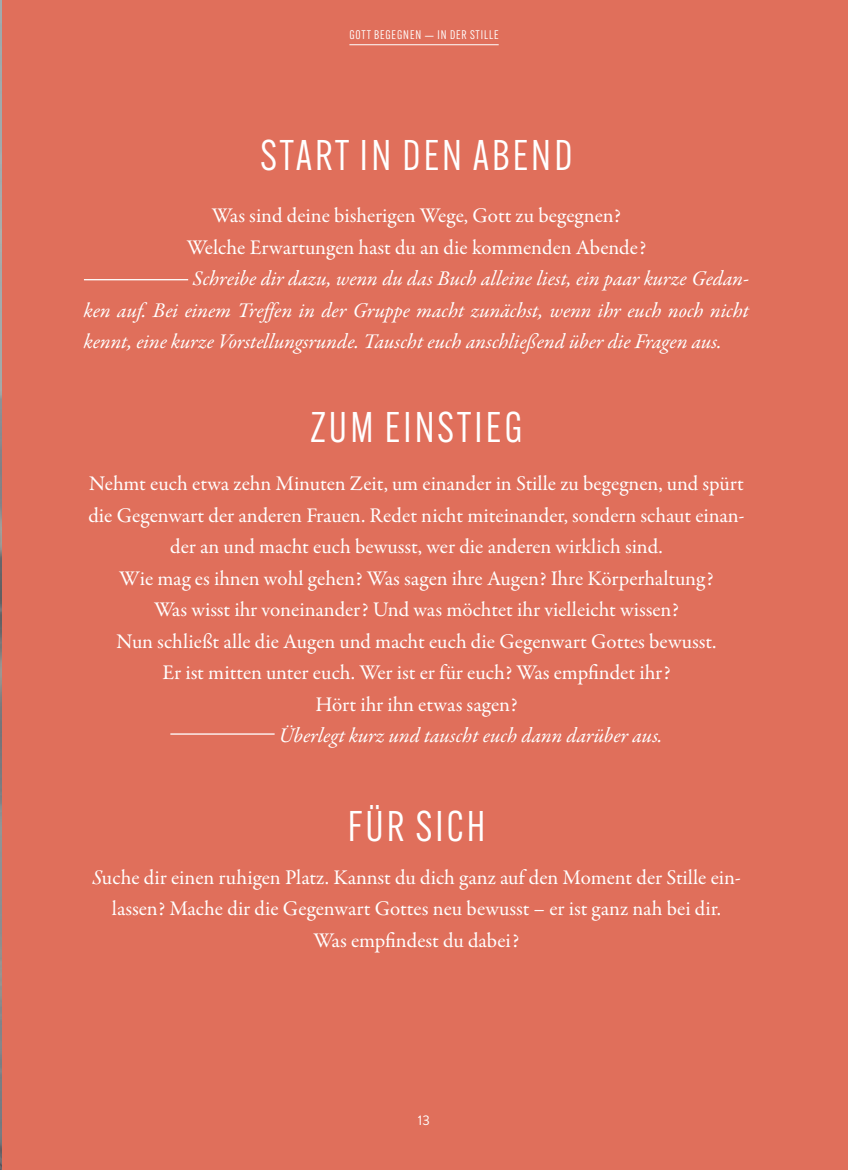
<style>
.page{position:relative;width:848px;height:1170px;background:#fff}
.page>*{position:absolute;margin:0;border:0;box-sizing:border-box;transform-origin:0 0}
.t1{font:42px "Alternate Gothic ATF";letter-spacing:.07em;color:#fff}
.t2{font:21px/31.5px "Garamond Premr Pro";color:#fff;text-align:center}
.t3{font:italic 21px/31.5px "Garamond Premr Pro";color:#fff;text-align:justify}
.t4{font:14px "Brandon Grotesque";color:#fff}
.t5{font:12.25px "Alternate Gothic ATF";letter-spacing:.07em;color:#fff}
.s1{font-family:"Crimson";font-weight:600;font-style:italic}
.s2{font-style:italic}
</style>
<div class="page">
<img style="left:0;top:3px;width:2px;height:1164px">
<div style="left:2px;top:0;width:845px;height:1170px;background:#e06f5b"></div>
<hr style="left:84px;top:279px;width:104px;height:1px;background:#fff">
<hr style="left:170px;top:733px;width:104px;height:2px;background:#fff">
<hr style="left:349px;top:44px;width:149px;height:1px;background:#fff">
<p class="t5" style="left:349px;top:28px;width:151px">GOTT BEGEGNEN <span class="s1">—</span> IN DER STILLE</p>
<h1 class="t1" style="left:260px;top:130px;width:314px">START IN DEN ABEND</h1>
<p class="t2" style="left:187px;top:200px;width:461px">Was sind deine bisherigen Wege, Gott zu begegnen?<br>Welche Erwartungen hast du an die kommenden Abende?</p>
<p class="t3" style="left:84px;top:264px;width:667px;text-indent:109px">Schreibe dir dazu, wenn du das Buch alleine liest, ein paar kurze Gedan&shy;ken auf. Bei einem Treffen in der Gruppe macht zunächst, wenn ihr euch noch nicht kennt, eine kurze Vorstellungsrunde. Tauscht euch anschließend über die Fragen aus.</p>
<h1 class="t1" style="left:310px;top:402px;width:214px">ZUM EINSTIEG</h1>
<p class="t2" style="left:88px;top:468px;width:657px">Nehmt euch etwa zehn Minuten Zeit, um einander in Stille zu begegnen, und spürt die Gegenwart der anderen Frauen. Redet nicht miteinander, sondern schaut einan&shy;der an und macht euch bewusst, wer die anderen wirklich sind.<br>Wie mag es ihnen wohl gehen? Was sagen ihre Augen? Ihre Körperhaltung?<br>Was wisst ihr voneinander? Und was möchtet ihr vielleicht wissen?<br>Nun schließt alle die Augen und macht euch die Gegenwart Gottes bewusst.<br>Er ist mitten unter euch. Wer ist er für euch? Was empfindet ihr?<br>Hört ihr ihn etwas sagen?</p>
<p class="t3" style="left:279px;top:721px;width:385px">Überlegt kurz und tauscht euch dann darüber aus.</p>
<h1 class="t1" style="left:348px;top:801px;width:139px">FÜR SICH</h1>
<p class="t2" style="left:92px;top:862px;width:650px"><span class="s2">S</span>uche dir einen ruhigen Platz. Kannst du dich ganz auf den Moment der Stille ein&shy;lassen? Mache dir die Gegenwart Gottes neu bewusst – er ist ganz nah bei dir.<br>Was empfindest du dabei?</p>
<p class="t4" style="left:418px;top:1110px;width:14px">13</p>
</div>
